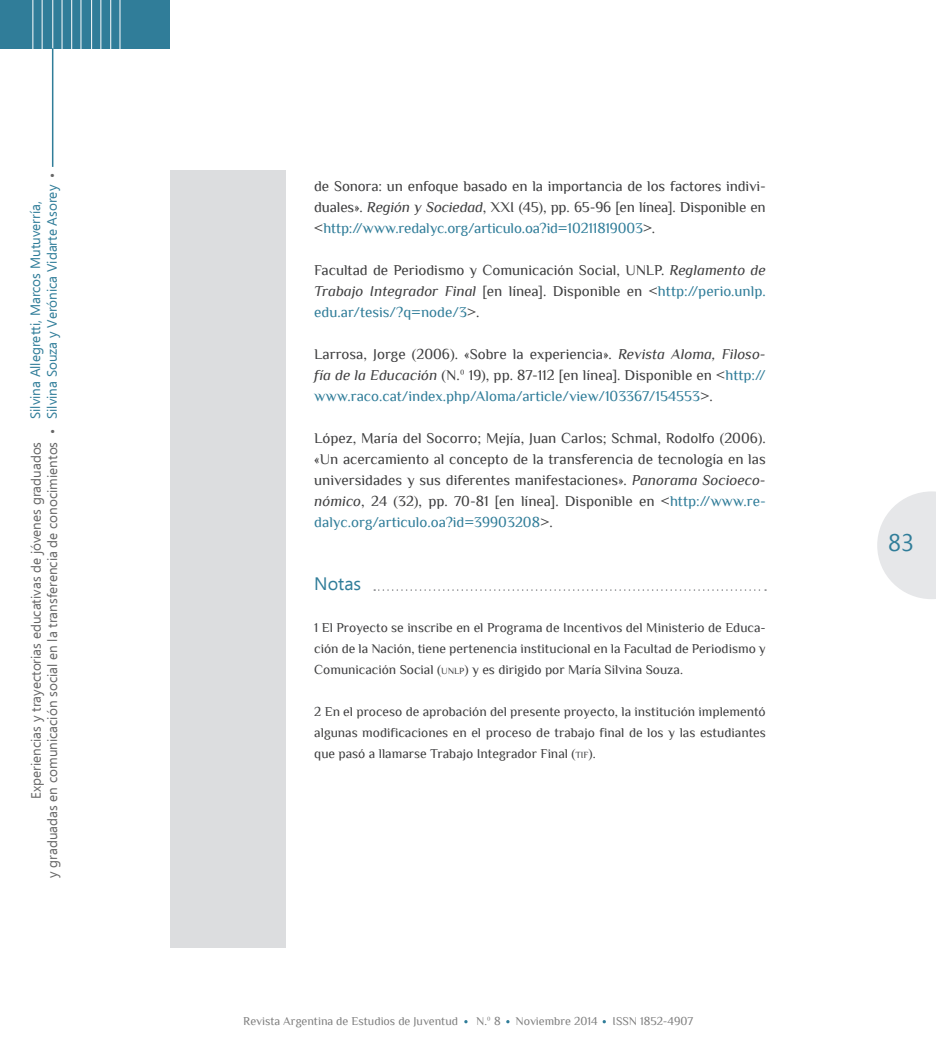
<style>
.page{position:relative;width:936px;height:1063px;background:#fff}
.page>*{position:absolute;margin:0;border:0;box-sizing:border-box;transform-origin:0 0}
.t1{font:24px "Ebrima";color:#307d99}
.bibliografia{font:18px "Ebrima";color:#307d99}
.tx_biblio{font:15px/21px "Philosopher";color:#3e3e3f;text-align:justify}
.tx_notas{font:13.5px/21px "Philosopher";color:#3e3e3f;text-align:justify}
.t2{font:13.5px/16.2px "Ebrima";color:#666;text-align:right}
.t3{font:13.5px/16.5px "Ebrima";color:#307d99}
.t4{font:13.5px "Philosopher";color:#666}
.t5{font:12px "Philosopher";color:#808080}
.s1{font-style:italic}
.s2{color:#307d99}
.s3{font-size:9.45px}
</style>
<div class="page">
<div style="left:0;top:0;width:170px;height:48px;background:#307d99"></div>
<hr style="left:33px;top:0;width:1px;height:63px;background:#fff">
<hr style="left:110px;top:0;width:1px;height:50px;background:#fff">
<hr style="left:71px;top:0;width:1px;height:63px;background:#fff">
<hr style="left:52px;top:0;width:1px;height:63px;background:#fff">
<hr style="left:91px;top:0;width:1px;height:63px;background:#fff">
<hr style="left:42px;top:0;width:1px;height:63px;background:#fff">
<hr style="left:52px;top:48px;width:1px;height:119px;background:#307d99">
<hr style="left:120px;top:0;width:1px;height:50px;background:#fff">
<hr style="left:81px;top:0;width:1px;height:63px;background:#fff">
<hr style="left:62px;top:0;width:1px;height:63px;background:#fff">
<hr style="left:101px;top:0;width:1px;height:63px;background:#fff">
<svg style="left:877px;top:491px;width:58px;height:108px"></svg>
<div style="left:170px;top:170px;width:115px;height:777px;background:#dcdddf"></div>
<svg style="left:374px;top:589px;width:392px;height:2px"></svg>
<p class="t4" style="left:50px;top:168px;width:6px">•</p>
<p class="t3" style="left:28px;top:419px;width:236px;rotate:-90deg">Silvina Allegretti, Marcos Mutuverría,<br>Silvina Souza y Verónica Vidarte Asorey</p>
<p class="tx_biblio" style="left:314px;top:176px;width:453px">de Sonora: un enfoque basado en la importancia de los factores indivi&shy;duales». <span class="s1">Región y Sociedad</span>, XXI (45), pp. 65-96 [en línea]. Disponible en &lt;<span class="s2">http://www.redalyc.org/articulo.oa?id=10211819003</span>&gt;.</p>
<p class="tx_biblio" style="left:314px;top:260px;width:453px">Facultad de Periodismo y Comunicación Social, UNLP. <span class="s1">Reglamento de Trabajo Integrador Final</span> [en línea]. Disponible en &lt;<span class="s2">http://perio.unlp. edu.ar/tesis/?q=node/3</span>&gt;.</p>
<p class="tx_biblio" style="left:314px;top:344px;width:453px">Larrosa, Jorge (2006). «Sobre la experiencia». <span class="s1">Revista Aloma, Filoso&shy;fía de la Educación</span> (N.º 19), pp. 87-112 [en línea]. Disponible en &lt;<span class="s2">http:// www.raco.cat/index.php/Aloma/article/view/103367/154553</span>&gt;.</p>
<p class="tx_biblio" style="left:314px;top:428px;width:453px">López, María del Socorro; Mejía, Juan Carlos; Schmal, Rodolfo (2006). «Un acercamiento al concepto de la transferencia de tecnología en las universidades y sus diferentes manifestaciones». <span class="s1">Panorama Socioeco&shy;nómico</span>, 24 (32), pp. 70-81 [en línea]. Disponible en &lt;<span class="s2">http://www.re&shy;dalyc.org/articulo.oa?id=39903208</span>&gt;.</p>
<p class="t4" style="left:50px;top:424px;width:6px">•</p>
<p class="t2" style="left:29px;top:878px;width:438px;rotate:-90deg">Experiencias y trayectorias educativas de jóvenes graduados<br>y graduadas en comunicación social en la transferencia de conocimientos</p>
<p class="bibliografia" style="left:314px;top:571px;width:48px">Notas</p>
<p class="tx_notas" style="left:314px;top:617px;width:453px">1 El Proyecto se inscribe en el Programa de Incentivos del Ministerio de Educa&shy;ción de la Nación, tiene pertenencia institucional en la Facultad de Periodismo y Comunicación Social (<span class="s3">unlp</span>) y es dirigido por María Silvina Souza.</p>
<p class="tx_notas" style="left:314px;top:701px;width:453px">2 En el proceso de aprobación del presente proyecto, la institución implementó algunas modificaciones en el proceso de trabajo final de los y las estudiantes que pasó a llamarse Trabajo Integrador Final (<span class="s3">tif</span>).</p>
<p class="t5" style="left:243px;top:1015px;width:216px">Revista Argentina de Estudios de Juventud</p>
<p class="t5" style="left:476px;top:1015px;width:26px">N.º 8</p>
<p class="t5" style="left:515px;top:1015px;width:83px">Noviembre 2014</p>
<p class="t5" style="left:612px;top:1015px;width:82px">ISSN 1852-4907</p>
<p class="t1" style="left:888px;top:525px;width:27px">83</p>
</div>
